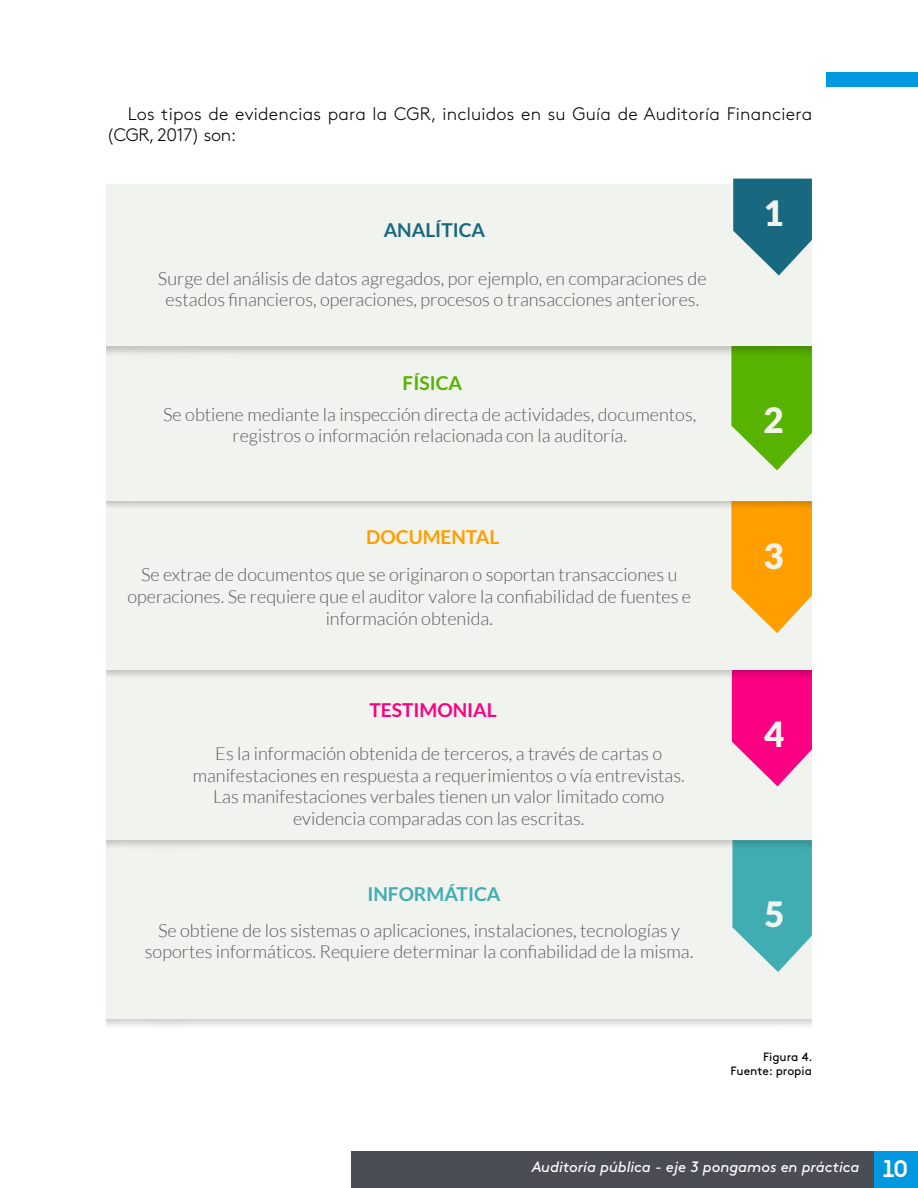
<style>
.page{position:relative;width:918px;height:1188px;background:#fff}
.page>*{position:absolute;margin:0;border:0;box-sizing:border-box;transform-origin:0 0}
.t1{font:900 34.8px "Lato";color:#f1f3ee}
.t2{font:700 19.2px "Lato";color:#fb0083}
.t3{font:700 19.2px "Lato";color:#40adb2}
.t4{font:700 19.2px "Lato";color:#ff9e00}
.t5{font:700 19.2px "Lato";color:#18697f}
.t6{font:700 19.2px "Lato";color:#58b300}
.t7{font:300 18.15px/21.8px "Lato";color:#58595b;text-align:center}
.t8{font:300 18px/21.6px "Brown Std";letter-spacing:.015em;color:#000}
.t9{font:italic 15px "Brown Std";letter-spacing:-.005em;color:#fff}
.t10{font:12px/14.4px "Brown Std";color:#000;text-align:right}
.s1{font-family:"Areandina Voz";font-style:normal;font-size:24px}
</style>
<div class="page">
<div style="left:826px;top:72px;width:92px;height:15px;background:#0099df"></div>
<div style="left:873px;top:1151px;width:45px;height:37px;background:#0099df"></div>
<div style="left:351px;top:1151px;width:522px;height:37px;background:#4a4d54"></div>
<div style="left:107px;top:838px;width:705px;height:181px;background:#f1f3ee"></div>
<svg style="left:732px;top:853px;width:80px;height:119px"></svg>
<img style="left:107px;top:840px;width:705px;height:13px">
<div style="left:107px;top:669px;width:705px;height:171px;background:#f1f3ee"></div>
<svg style="left:732px;top:683px;width:80px;height:103px"></svg>
<img style="left:107px;top:670px;width:705px;height:13px">
<div style="left:107px;top:501px;width:705px;height:169px;background:#f1f3ee"></div>
<svg style="left:731px;top:513px;width:81px;height:120px"></svg>
<img style="left:107px;top:500px;width:705px;height:13px">
<div style="left:107px;top:344px;width:705px;height:156px;background:#f1f3ee"></div>
<svg style="left:731px;top:359px;width:81px;height:111px"></svg>
<img style="left:107px;top:184px;width:705px;height:175px">
<div style="left:107px;top:185px;width:705px;height:161px;background:#f1f3ee"></div>
<svg style="left:733px;top:179px;width:79px;height:96px"></svg>
<p class="t8" style="left:107px;top:103px;width:707px;text-indent:21px">Los tipos de evidencias para la CGR, incluidos en su Guía de Auditoría Financiera (CGR, 2017) son:</p>
<p class="t5" style="left:384px;top:219px;width:103px">ANALÍTICA</p>
<p class="t7" style="left:158px;top:267px;width:550px">Surge del análisis de datos agregados, por ejemplo, en comparaciones de estados financieros, operaciones, procesos o transacciones anteriores.</p>
<p class="t6" style="left:403px;top:372px;width:61px">FÍSICA</p>
<p class="t7" style="left:163px;top:403px;width:535px">Se obtiene mediante la inspección directa de actividades, documentos, registros o información relacionada con la auditoría.</p>
<p class="t4" style="left:366px;top:527px;width:135px">DOCUMENTAL</p>
<p class="t7" style="left:127px;top:564px;width:565px">Se extrae de documentos que se originaron o soportan transacciones u operaciones. Se requiere que el auditor valore la confiabilidad de fuentes e información obtenida.</p>
<p class="t2" style="left:370px;top:699px;width:129px">TESTIMONIAL</p>
<p class="t7" style="left:193px;top:743px;width:494px">Es la información obtenida de terceros, a través de cartas o manifestaciones en respuesta a requerimientos o vía entrevistas.<br>Las manifestaciones verbales tienen un valor limitado como evidencia comparadas con las escritas.</p>
<p class="t3" style="left:367px;top:883px;width:135px">INFORMÁTICA</p>
<p class="t7" style="left:145px;top:919px;width:550px">Se obtiene de los sistemas o aplicaciones, instalaciones, tecnologías y soportes informáticos. Requiere determinar la confiabilidad de la misma.</p>
<h1 class="t1" style="left:763px;top:193px;width:22px">1</h1>
<h1 class="t1" style="left:763px;top:400px;width:22px">2</h1>
<h1 class="t1" style="left:763px;top:536px;width:22px">3</h1>
<h1 class="t1" style="left:764px;top:714px;width:22px">4</h1>
<h1 class="t1" style="left:764px;top:894px;width:22px">5</h1>
<p class="t10" style="left:731px;top:1049px;width:83px">Figura 4.<br>Fuente: propia</p>
<p class="t9" style="left:532px;top:1158px;width:377px">Auditoría pública - eje 3 pongamos en práctica <span class="s1">10</span></p>
</div>
